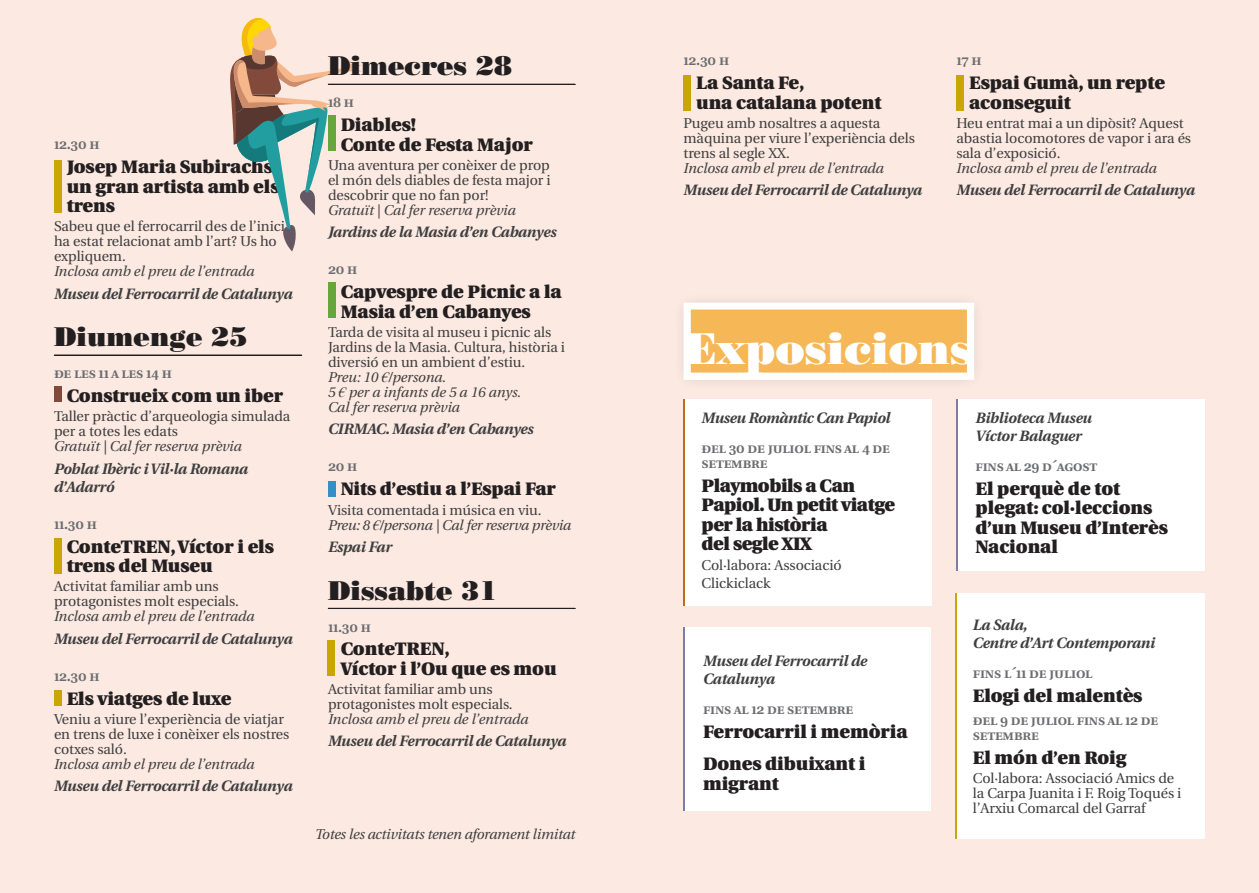
<style>
.page{position:relative;width:1259px;height:893px;background:#fceae2}
.page>*{position:absolute;margin:0;border:0;box-sizing:border-box;transform-origin:0 0}
.dia{font:44.25px "Bodoni Poster";color:#fff}
.dia-2{font:27px "Bodoni Poster";color:#231f20}
.acte{font:900 18px/19.5px "Utopia";letter-spacing:-.005em;color:#231f20}
.acte-2{font:900 18px/19.5px "Utopia";letter-spacing:-.025em;color:#231f20}
.lloc{font:italic 700 15px/18px "Utopia";letter-spacing:-.015em;color:#3e3e3f}
.hora{font:600 15px/15px "Utopia Exp";letter-spacing:-.015em;color:#6c6d70}
.explicacio{font:14.25px/15px "Utopia";letter-spacing:-.005em;color:#3e3e3f}
.lloc_preu{font:italic 14.25px/15px "Utopia";letter-spacing:-.005em;color:#3e3e3f}
.s1{font-family:"Times New Roman"}
</style>
<div class="page">
<svg style="left:54px;top:355px;width:248px;height:1px"></svg>
<div style="left:683px;top:399px;width:248px;height:207px;background:#fff"></div>
<div style="left:956px;top:399px;width:248px;height:172px;background:#fff"></div>
<div style="left:684px;top:627px;width:247px;height:184px;background:#fff"></div>
<div style="left:673px;top:292px;width:311px;height:99px;background:#f8e6de"></div>
<svg style="left:683px;top:303px;width:291px;height:77px;background:#f7c67c"></svg>
<hr style="left:683px;top:399px;width:2px;height:207px;background:#bf6b17">
<hr style="left:955px;top:399px;width:2px;height:172px;background:#807ca8">
<hr style="left:683px;top:627px;width:2px;height:184px;background:#807ca8">
<div style="left:955px;top:593px;width:250px;height:246px;background:#fff"></div>
<hr style="left:955px;top:593px;width:2px;height:246px;background:#caa506">
<div style="left:54px;top:161px;width:8px;height:52px;background:#caa506"></div>
<div style="left:54px;top:386px;width:8px;height:16px;background:#814a3b"></div>
<div style="left:54px;top:538px;width:8px;height:35px;background:#caa506"></div>
<div style="left:327px;top:640px;width:8px;height:35px;background:#caa506"></div>
<div style="left:683px;top:75px;width:8px;height:35px;background:#caa506"></div>
<div style="left:956px;top:75px;width:8px;height:35px;background:#caa506"></div>
<div style="left:54px;top:690px;width:8px;height:15px;background:#caa506"></div>
<div style="left:328px;top:283px;width:7px;height:35px;background:#67a63c"></div>
<div style="left:328px;top:481px;width:7px;height:16px;background:#358ec6"></div>
<svg style="left:230px;top:18px;width:345px;height:233px"></svg>
<svg style="left:328px;top:608px;width:247px;height:1px"></svg>
<p class="hora" style="left:54px;top:138px;width:47px">12.30 h</p>
<p class="acte" style="left:67px;top:157px;width:214px;text-align:justify">Josep Maria Subirachs, un gran artista amb els trens</p>
<p class="explicacio" style="left:54px;top:219px;width:232px">Sabeu que el ferrocarril des de l’inici ha estat relacionat amb l’art? Us ho expliquem.</p>
<p class="lloc_preu" style="left:54px;top:264px;width:202px">Inclosa amb el preu de l’entrada</p>
<p class="lloc" style="left:54px;top:285px;width:240px">Museu del Ferrocarril de Catalunya</p>
<p class="dia-2" style="left:54px;top:320px;width:195px">Diumenge 25</p>
<p class="hora" style="left:54px;top:367px;width:119px">De les 11 a les 14 h</p>
<p class="acte" style="left:67px;top:386px;width:218px">Construeix com un iber</p>
<p class="explicacio" style="left:54px;top:409px;width:238px">Taller pràctic d’arqueologia simulada per a totes les edats</p>
<p class="lloc_preu" style="left:54px;top:439px;width:189px">Gratuït | Cal fer reserva prèvia</p>
<p class="lloc" style="left:54px;top:460px;width:196px">Poblat Ibèric i Vil·la Romana d’Adarró</p>
<p class="hora" style="left:54px;top:517px;width:44px">11.30 h</p>
<p class="acte" style="left:67px;top:537px;width:208px">ConteTREN, Víctor i els trens del Museu</p>
<p class="explicacio" style="left:54px;top:579px;width:186px">Activitat familiar amb uns protagonistes molt especials.</p>
<p class="lloc_preu" style="left:54px;top:609px;width:202px">Inclosa amb el preu de l’entrada</p>
<p class="lloc" style="left:54px;top:630px;width:240px">Museu del Ferrocarril de Catalunya</p>
<p class="hora" style="left:54px;top:669px;width:47px">12.30 h</p>
<p class="acte" style="left:67px;top:689px;width:166px">Els viatges de luxe</p>
<p class="explicacio" style="left:54px;top:712px;width:237px">Veniu a viure l’experiència de viatjar en trens de luxe i conèixer els nostres cotxes saló.</p>
<p class="lloc_preu" style="left:54px;top:757px;width:202px">Inclosa amb el preu de l’entrada</p>
<p class="lloc" style="left:54px;top:777px;width:240px">Museu del Ferrocarril de Catalunya</p>
<p class="dia-2" style="left:328px;top:49px;width:186px">Dimecres 28</p>
<p class="hora" style="left:328px;top:96px;width:28px">18 h</p>
<p class="acte" style="left:341px;top:115px;width:193px">Diables!<br>Conte de Festa Major</p>
<p class="explicacio" style="left:328px;top:158px;width:224px;text-align:justify">Una aventura per conèixer de prop el món dels diables de festa major i descobrir que no fan por!</p>
<p class="lloc_preu" style="left:328px;top:203px;width:189px">Gratuït | Cal fer reserva prèvia</p>
<p class="lloc" style="left:328px;top:223px;width:230px">Jardins de la Masia d’en Cabanyes</p>
<p class="hora" style="left:328px;top:263px;width:31px">20 h</p>
<p class="acte" style="left:341px;top:282px;width:222px">Capvespre de Picnic a la<br>Masia d’en Cabanyes</p>
<p class="explicacio" style="left:328px;top:325px;width:239px">Tarda de visita al museu i picnic als<br>Jardins de la Masia. Cultura, història i diversió en un ambient d’estiu.</p>
<p class="lloc_preu" style="left:328px;top:370px;width:195px">Preu: 10 <span class="s1">€</span>/persona.<br>5 <span class="s1">€</span> per a infants de 5 a 16 anys.</p>
<p class="lloc_preu" style="left:328px;top:400px;width:133px">Cal fer reserva prèvia</p>
<p class="lloc" style="left:328px;top:420px;width:207px">CIRMAC. Masia d’en Cabanyes</p>
<p class="hora" style="left:328px;top:460px;width:31px">20 h</p>
<p class="acte" style="left:341px;top:479px;width:216px">Nits d’estiu a l’Espai Far</p>
<p class="explicacio" style="left:328px;top:502px;width:215px">Visita comentada i música en viu.</p>
<p class="lloc_preu" style="left:328px;top:517px;width:245px">Preu: 8 <span class="s1">€</span>/persona | Cal fer reserva prèvia</p>
<p class="lloc" style="left:328px;top:538px;width:65px">Espai Far</p>
<p class="dia-2" style="left:328px;top:573px;width:171px">Dissabte 31</p>
<p class="hora" style="left:328px;top:620px;width:44px">11.30 h</p>
<p class="acte" style="left:341px;top:639px;width:217px">ConteTREN,<br>Víctor i l’Ou que es mou</p>
<p class="explicacio" style="left:328px;top:682px;width:186px">Activitat familiar amb uns protagonistes molt especials.</p>
<p class="lloc_preu" style="left:328px;top:712px;width:202px">Inclosa amb el preu de l’entrada</p>
<p class="lloc" style="left:328px;top:732px;width:240px">Museu del Ferrocarril de Catalunya</p>
<p class="lloc_preu" style="left:315px;top:827px;width:262px">Totes les activitats tenen aforament limitat</p>
<p class="hora" style="left:683px;top:54px;width:47px">12.30 h</p>
<p class="acte" style="left:696px;top:73px;width:187px">La Santa Fe,<br>una catalana potent</p>
<p class="explicacio" style="left:683px;top:116px;width:233px">Pugeu amb nosaltres a aquesta màquina per viure l’experiència dels trens al segle XX.</p>
<p class="lloc_preu" style="left:683px;top:161px;width:202px">Inclosa amb el preu de l’entrada</p>
<p class="lloc" style="left:683px;top:181px;width:240px">Museu del Ferrocarril de Catalunya</p>
<p class="hora" style="left:956px;top:54px;width:27px">17 h</p>
<p class="acte" style="left:969px;top:73px;width:197px">Espai Gumà, un repte aconseguit</p>
<p class="explicacio" style="left:956px;top:116px;width:236px">Heu entrat mai a un dipòsit? Aquest abastia locomotores de vapor i ara és sala d’exposició.</p>
<p class="lloc_preu" style="left:956px;top:161px;width:202px">Inclosa amb el preu de l’entrada</p>
<p class="lloc" style="left:956px;top:181px;width:240px">Museu del Ferrocarril de Catalunya</p>
<p class="dia" style="left:684px;top:321px;width:290px">Exposicions</p>
<p class="lloc" style="left:701px;top:409px;width:190px">Museu Romàntic Can Papiol</p>
<p class="hora" style="left:701px;top:442px;width:190px">Del 30 de juliol fins al 4 de setembre</p>
<p class="acte-2" style="left:701px;top:476px;width:195px">Playmobils a Can<br>Papiol. Un petit viatge per la història<br>del segle XIX</p>
<p class="explicacio" style="left:701px;top:556px;width:142px;line-height:18px">Col·labora: Associació<br>Clickiclack</p>
<p class="lloc" style="left:703px;top:652px;width:166px">Museu del Ferrocarril de<br>Catalunya</p>
<p class="hora" style="left:703px;top:703px;width:151px">fins al 12 de setembre</p>
<p class="acte" style="left:703px;top:722px;width:206px">Ferrocarril i memòria</p>
<p class="acte" style="left:703px;top:754px;width:164px">Dones dibuixant i migrant</p>
<p class="lloc" style="left:975px;top:409px;width:118px">Biblioteca Museu<br>Víctor Balaguer</p>
<p class="hora" style="left:975px;top:460px;width:123px">fins al 29 d'agost</p>
<p class="acte" style="left:975px;top:479px;width:194px">El perquè de tot plegat: col·leccions d’un Museu d’Interès<br>Nacional</p>
<p class="lloc" style="left:973px;top:616px;width:184px">La Sala,<br>Centre d’Art Contemporani</p>
<p class="hora" style="left:973px;top:667px;width:121px">fins l'11 de juliol</p>
<p class="acte" style="left:973px;top:686px;width:171px">Elogi del malentès</p>
<p class="hora" style="left:973px;top:714px;width:187px">Del 9 de juliol fins al 12 de setembre</p>
<p class="acte" style="left:973px;top:748px;width:155px">El món d’en Roig</p>
<p class="explicacio" style="left:973px;top:771px;width:210px">Col·labora: Associació Amics de la Carpa Juanita i F. Roig Toqués i l’Arxiu Comarcal del Garraf</p>
</div>
